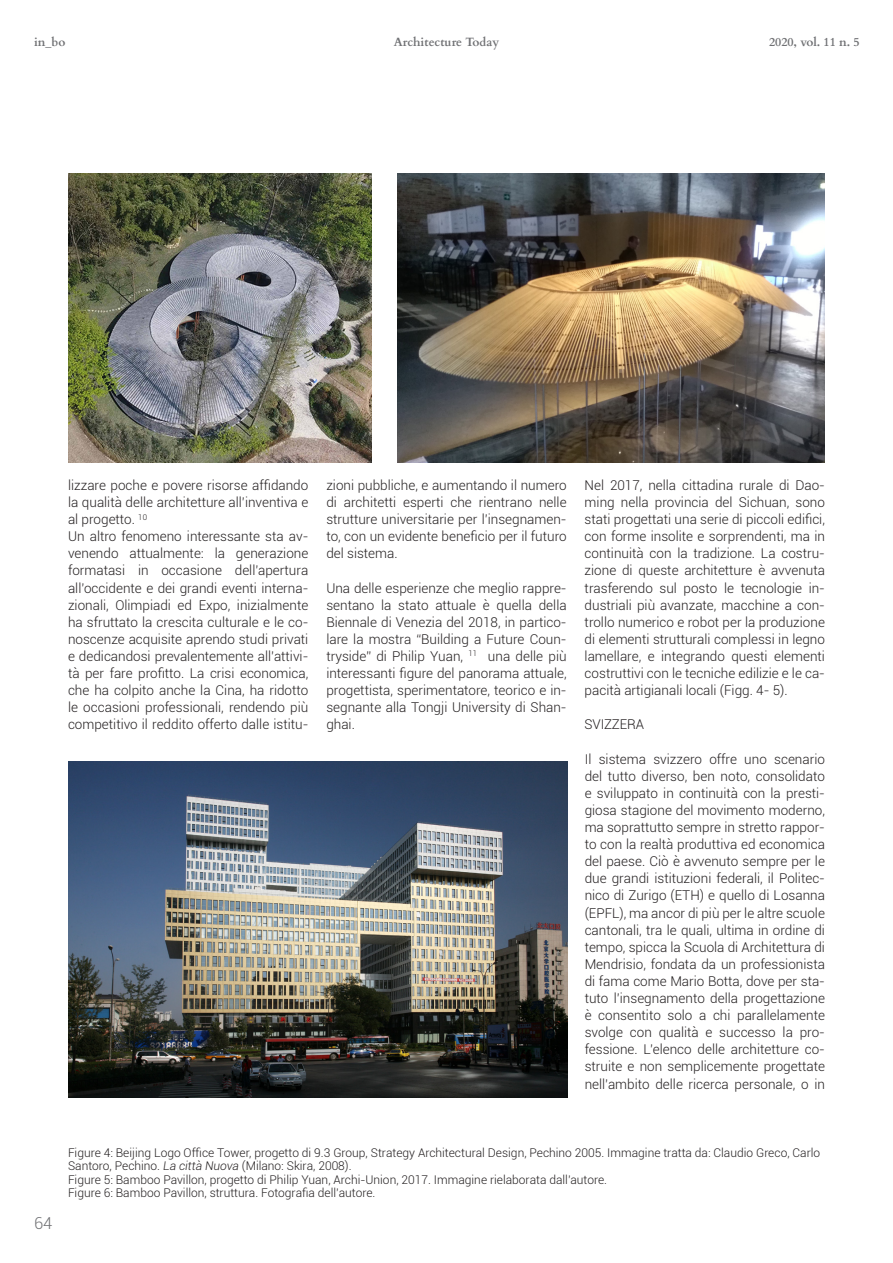
<style>
.page{position:relative;width:893px;height:1263px;background:#fff}
.page>*{position:absolute;margin:0;border:0;box-sizing:border-box;transform-origin:0 0}
.t1{font:300 16.5px "Roboto";color:#6f7073}
.t2{font:300 13.5px/17.1px "Roboto";color:#231f20;text-align:justify}
.t3{font:300 12px/13.5px "Roboto";color:#231f20}
.t4{font:700 12px "Cardo";color:#6f7073}
.s1{font-style:italic}
</style>
<div class="page">
<img style="left:68px;top:762px;width:500px;height:335px">
<img style="left:68px;top:174px;width:303px;height:289px">
<img style="left:398px;top:174px;width:427px;height:289px">
<p class="t4" style="left:34px;top:32px;width:33px">in_bo</p>
<p class="t4" style="left:394px;top:32px;width:107px">Architecture Today</p>
<p class="t4" style="left:769px;top:32px;width:92px">2020, vol. 11 n. 5</p>
<p class="t2" style="left:68px;top:476px;width:242px">lizzare poche e povere risorse affidando la qualità delle architetture all’inventiva e al progetto. <sup>10</sup></p>
<p class="t2" style="left:68px;top:527px;width:242px">Un altro fenomeno interessante sta av&shy;venendo attualmente: la generazione formatasi in occasione dell’apertura all’occidente e dei grandi eventi interna&shy;zionali, Olimpiadi ed Expo, inizialmente ha sfruttato la crescita culturale e le co&shy;noscenze acquisite aprendo studi privati e dedicandosi prevalentemente all’attivi&shy;tà per fare profitto. La crisi economica, che ha colpito anche la Cina, ha ridotto le occasioni professionali, rendendo più competitivo il reddito offerto dalle istitu-</p>
<p class="t2" style="left:326px;top:476px;width:242px">zioni pubbliche, e aumentando il numero di architetti esperti che rientrano nelle strutture universitarie per l’insegnamen&shy;to, con un evidente beneficio per il futuro del sistema.</p>
<p class="t2" style="left:326px;top:579px;width:242px">Una delle esperienze che meglio rappre&shy;sentano la stato attuale è quella della Biennale di Venezia del 2018, in partico&shy;lare la mostra “Building a Future Coun&shy;tryside” di Philip Yuan, <sup>11</sup> una delle più interessanti figure del panorama attuale, progettista, sperimentatore, teorico e in&shy;segnante alla Tongji University di Shan&shy;ghai.</p>
<p class="t2" style="left:585px;top:476px;width:242px">Nel 2017, nella cittadina rurale di Dao&shy;ming nella provincia del Sichuan, sono stati progettati una serie di piccoli edifici, con forme insolite e sorprendenti, ma in continuità con la tradizione. La costru&shy;zione di queste architetture è avvenuta trasferendo sul posto le tecnologie in&shy;dustriali più avanzate, macchine a con&shy;trollo numerico e robot per la produzione di elementi strutturali complessi in legno lamellare, e integrando questi elementi costruttivi con le tecniche edilizie e le ca&shy;pacità artigianali locali (Figg. 4- 5).</p>
<p class="t2" style="left:585px;top:716px;width:61px">SVIZZERA</p>
<p class="t2" style="left:585px;top:750px;width:242px">Il sistema svizzero offre uno scenario del tutto diverso, ben noto, consolidato e sviluppato in continuità con la presti&shy;giosa stagione del movimento moderno, ma soprattutto sempre in stretto rappor&shy;to con la realtà produttiva ed economica del paese. Ciò è avvenuto sempre per le due grandi istituzioni federali, il Politec&shy;nico di Zurigo (ETH) e quello di Losanna (EPFL), ma ancor di più per le altre scuole cantonali, tra le quali, ultima in ordine di tempo, spicca la Scuola di Architettura di Mendrisio, fondata da un professionista di fama come Mario Botta, dove per sta&shy;tuto l’insegnamento della progettazione è consentito solo a chi parallelamente svolge con qualità e successo la pro&shy;fessione. L’elenco delle architetture co&shy;struite e non semplicemente progettate nell’ambito delle ricerca personale, o in</p>
<p class="t1" style="left:34px;top:1212px;width:20px">64</p>
<p class="t3" style="left:68px;top:1145px;width:754px">Figure 4: Beijing Logo Office Tower, progetto di 9.3 Group, Strategy Architectural Design, Pechino 2005. Immagine tratta da: Claudio Greco, Carlo<br>Santoro, Pechino. <span class="s1">La città Nuova</span> (Milano: Skira, 2008).</p>
<p class="t3" style="left:68px;top:1172px;width:541px">Figure 5: Bamboo Pavillon, progetto di Philip Yuan, Archi-Union, 2017. Immagine rielaborata dall’autore.</p>
<p class="t3" style="left:68px;top:1186px;width:309px">Figure 6: Bamboo Pavillon, struttura. Fotografia dell’autore.</p>
</div>
